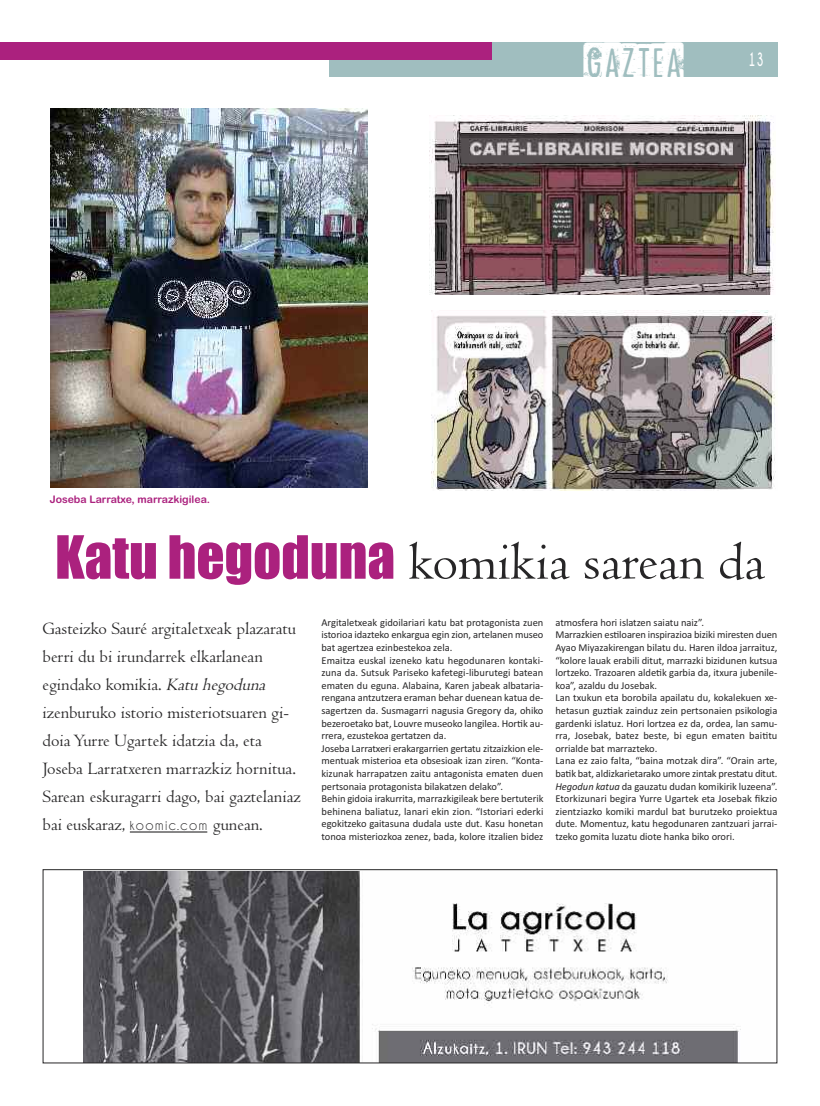
<style>
.page{position:relative;width:820px;height:1106px;background:#fff}
.page>*{position:absolute;margin:0;border:0;box-sizing:border-box;transform-origin:0 0}
.t1{font:55px "Centaur";color:#272627}
.t2{font:40px "Punk Rock Show";color:#fff}
.t3{font:700 19.2px "Champagne&Limousines";color:#fff;scale:.62 1}
.t4{font:18px/28px "Centaur";color:#272627}
.t5{font:10.5px/12.6px "Calibri";letter-spacing:-.005em;color:#272627}
.t6{font:10.5px "Arial Rounded MT Bold";color:#ab217e}
.s1{font-family:"Impact";color:#ab217e}
.s2{font-style:italic}
.s3{font-family:"Champagne&Limousines";font-size:15px}
</style>
<div class="page">
<div style="left:329px;top:43px;width:448px;height:34px;background:#a0bebf"></div>
<div style="left:0;top:42px;width:491px;height:17px;background:#ab217e"></div>
<hr style="left:130px;top:831px;width:77px;height:1px;background:#272627">
<img style="left:50px;top:109px;width:318px;height:379px">
<img style="left:430px;top:115px;width:344px;height:180px">
<img style="left:431px;top:310px;width:345px;height:180px">
<img style="left:84px;top:871px;width:657px;height:190px">
<div style="left:43px;top:869px;width:734px;height:194px;border:1px solid #272627"></div>
<p class="t6" style="left:50px;top:493px;width:162px">Joseba Larratxe, marrazkigilea.</p>
<h2 class="t2" style="left:585px;top:38px;width:98px">GAZTEA</h2>
<h3 class="t3" style="left:748px;top:48px;width:25px">13</h3>
<h1 class="t1" style="left:55px;top:527px;width:711px"><span class="s1">Katu hegoduna</span> komikia sarean da</h1>
<p class="t5" style="left:321px;top:616px;width:223px">Argitaletxeak gidoilariari katu bat protagonista zuen istorioa idazteko enkargua egin zion, artelanen museo bat agertzea ezinbestekoa zela.<br>Emaitza euskal izeneko katu hegodunaren kontaki&shy;zuna da. Sutsuk Pariseko kafetegi-liburutegi batean ematen du eguna. Alabaina, Karen jabeak albataria&shy;rengana antzutzera eraman behar duenean katua de&shy;sagertzen da. Susmagarri nagusia Gregory da, ohiko bezeroetako bat, Louvre museoko langilea. Hortik au&shy;rrera, ezustekoa gertatzen da.<br>Joseba Larratxeri erakargarrien gertatu zitzaizkion ele&shy;mentuak misterioa eta obsesioak izan ziren. “Konta&shy;kizunak harrapatzen zaitu antagonista ematen duen pertsonaia protagonista bilakatzen delako”.<br>Behin gidoia irakurrita, marrazkigileak bere bertuterik behinena baliatuz, lanari ekin zion. “Istoriari ederki egokitzeko gaitasuna dudala uste dut. Kasu honetan tonoa misteriozkoa zenez, bada, kolore itzalien bidez</p>
<p class="t5" style="left:555px;top:616px;width:223px">atmosfera hori islatzen saiatu naiz”.<br>Marrazkien estiloaren inspirazioa biziki miresten duen Ayao Miyazakirengan bilatu du. Haren ildoa jarraituz, “kolore lauak erabili ditut, marrazki bizidunen kutsua lortzeko. Trazoaren aldetik garbia da, itxura jubenile&shy;koa”, azaldu du Josebak.<br>Lan txukun eta borobila apailatu du, kokalekuen xe&shy;hetasun guztiak zainduz zein pertsonaien psikologia gardenki islatuz. Hori lortzea ez da, ordea, lan samu&shy;rra, Josebak, batez beste, bi egun ematen baititu orrialde bat marrazteko.<br>Lana ez zaio falta, “baina motzak dira”. “Orain arte, batik bat, aldizkarietarako umore zintak prestatu ditut.<br><span class="s2">Hegodun katua</span> da gauzatu dudan komikirik luzeena”.<br>Etorkizunari begira Yurre Ugartek eta Josebak fikzio zientziazko komiki mardul bat burutzeko proiektua dute. Momentuz, katu hegodunaren zantzuari jarrai&shy;tzeko gomita luzatu diote hanka biko orori.</p>
<p class="t4" style="left:43px;top:614px;width:259px">Gasteizko Sauré argitaletxeak plazaratu berri du bi irundarrek elkarlanean egindako komikia. <span class="s2">Katuhegoduna </span>izenburuko istorio misteriotsuaren gi&shy;doiaYurre Ugartek idatzia da, eta Joseba Larratxeren marrazkiz hornitua.<br>Sarean eskuragarri dago, bai gaztelaniaz bai euskaraz, <span class="s3">koomic.com</span> gunean.</p>
</div>
